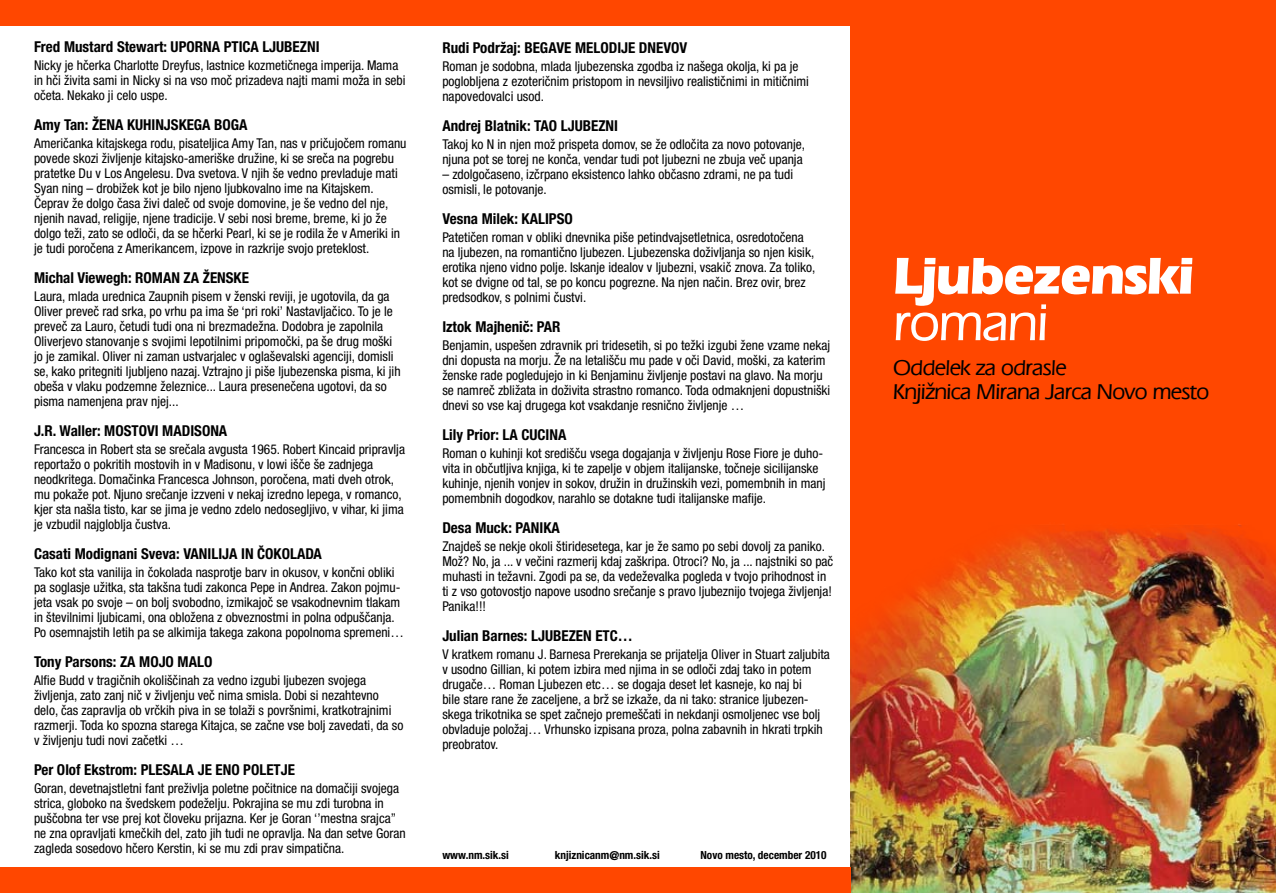
<style>
.page{position:relative;width:1276px;height:893px;background:#fff}
.page>*{position:absolute;margin:0;border:0;box-sizing:border-box;transform-origin:0 0}
.t1{font:700 54px "Eras IT Cby BT";letter-spacing:-.025em;color:#fff}
.t2{font:500 54px "Eras IT Cby BT";letter-spacing:-.025em;color:#fff}
.t3{font:500 22.5px/24px "Eras IT Cby BT";letter-spacing:-.025em;color:#000}
.t4{font:700 condensed 15px "Helvetica Neue LT Pro";color:#000}
.t5{font:condensed 13.5px/15px "Helvetica Neue LT Pro";color:#000}
.t6{font:700 condensed 11.25px "Helvetica Neue LT Pro";color:#000}
.s1{font-size:12.3px}
</style>
<div class="page">
<div style="left:850px;top:0;width:426px;height:893px;background:#ff4700"></div>
<div style="left:0;top:0;width:850px;height:26px;background:#ff4700"></div>
<img style="left:850px;top:524px;width:426px;height:369px">
<div style="left:0;top:867px;width:850px;height:26px;background:#ff4700"></div>
<p class="t4" style="left:34px;top:38px;width:287px">Fred Mustard Stewart: UPORNA PTICA LJUBEZNI</p>
<p class="t5" style="left:34px;top:58px;width:373px">Nicky je hčerka Charlotte Dreyfus, lastnice kozmetičnega imperija. Mama in hči živita sami in Nicky si na vso moč prizadeva najti mami moža in sebi očeta. Nekako ji celo uspe.</p>
<p class="t4" style="left:34px;top:116px;width:215px">Amy Tan: ŽENA KUHINJSKEGA BOGA</p>
<p class="t5" style="left:34px;top:136px;width:374px">Američanka kitajskega rodu, pisateljica Amy Tan, nas v pričujočem romanu povede skozi življenje kitajsko-ameriške družine, ki se sreča na pogrebu pratetke Du v Los Angelesu. Dva svetova. V njih še vedno prevladuje mati Syan ning – drobižek kot je bilo njeno ljubkovalno ime na Kitajskem.<br>Čeprav že dolgo časa živi daleč od svoje domovine, je še vedno del nje, njenih navad, religije, njene tradicije. V sebi nosi breme, breme, ki jo že dolgo teži, zato se odloči, da se hčerki Pearl, ki se je rodila že v Ameriki in je tudi poročena z Amerikancem, izpove in razkrije svojo preteklost.</p>
<p class="t4" style="left:34px;top:269px;width:216px">Michal Viewegh: ROMAN ZA ŽENSKE</p>
<p class="t5" style="left:34px;top:289px;width:368px">Laura, mlada urednica Zaupnih pisem v ženski reviji, je ugotovila, da ga Oliver preveč rad srka, po vrhu pa ima še ‘pri roki’ Nastavljačico. To je le preveč za Lauro, četudi tudi ona ni brezmadežna. Dodobra je zapolnila Oliverjevo stanovanje s svojimi lepotilnimi pripomočki, pa še drug moški jo je zamikal. Oliver ni zaman ustvarjalec v oglaševalski agenciji, domisli se, kako pritegniti ljubljeno nazaj. Vztrajno ji piše ljubezenska pisma, ki jih obeša v vlaku podzemne železnice... Laura presenečena ugotovi, da so pisma namenjena prav njej...</p>
<p class="t4" style="left:34px;top:422px;width:195px">J.R. Waller: MOSTOVI MADISONA</p>
<p class="t5" style="left:34px;top:442px;width:372px">Francesca in Robert sta se srečala avgusta 1965. Robert Kincaid pripravlja reportažo o pokritih mostovih in v Madisonu, v Iowi išče še zadnjega neodkritega. Domačinka Francesca Johnson, poročena, mati dveh otrok, mu pokaže pot. Njuno srečanje izzveni v nekaj izredno lepega, v romanco, kjer sta našla tisto, kar se jima je vedno zdelo nedosegljivo, v vihar, ki jima je vzbudil najgloblja čustva.</p>
<p class="t4" style="left:34px;top:545px;width:289px">Casati Modignani Sveva: VANILIJA IN ČOKOLADA</p>
<p class="t5" style="left:34px;top:565px;width:371px">Tako kot sta vanilija in čokolada nasprotje barv in okusov, v končni obliki pa soglasje užitka, sta takšna tudi zakonca Pepe in Andrea. Zakon pojmu&shy;jeta vsak po svoje – on bolj svobodno, izmikajoč se vsakodnevnim tlakam in številnimi ljubicami, ona obložena z obveznostmi in polna odpuščanja.<br>Po osemnajstih letih pa se alkimija takega zakona popolnoma spremeni…</p>
<p class="t4" style="left:34px;top:653px;width:180px">Tony Parsons: ZA MOJO MALO</p>
<p class="t5" style="left:34px;top:673px;width:371px">Alfie Budd v tragičnih okoliščinah za vedno izgubi ljubezen svojega življenja, zato zanj nič v življenju več nima smisla. Dobi si nezahtevno delo, čas zapravlja ob vrčkih piva in se tolaži s površnimi, kratkotrajnimi razmerji. Toda ko spozna starega Kitajca, se začne vse bolj zavedati, da so v življenju tudi novi začetki …</p>
<p class="t4" style="left:34px;top:761px;width:262px">Per Olof Ekstrom: PLESALA JE ENO POLETJE</p>
<p class="t5" style="left:34px;top:781px;width:373px">Goran, devetnajstletni fant preživlja poletne počitnice na domačiji svojega strica, globoko na švedskem podeželju. Pokrajina se mu zdi turobna in puščobna ter vse prej kot človeku prijazna. Ker je Goran ‘’mestna srajca’’ ne zna opravljati kmečkih del, zato jih tudi ne opravlja. Na dan setve Goran zagleda sosedovo hčero Kerstin, ki se mu zdi prav simpatična.</p>
<p class="t4" style="left:442px;top:38px;width:246px">Rudi Podržaj: BEGAVE MELODIJE DNEVOV</p>
<p class="t5" style="left:442px;top:58px;width:368px">Roman je sodobna, mlada ljubezenska zgodba iz našega okolja, ki pa je poglobljena z ezoteričnim pristopom in nevsiljivo realističnimi in mitičnimi napovedovalci usod.</p>
<p class="t4" style="left:442px;top:116px;width:177px">Andrej Blatnik: TAO LJUBEZNI</p>
<p class="t5" style="left:442px;top:136px;width:364px">Takoj ko N in njen mož prispeta domov, se že odločita za novo potovanje, njuna pot se torej ne konča, vendar tudi pot ljubezni ne zbuja več upanja</p>
<p class="t5" style="left:442px;top:166px;width:352px">– zdolgočaseno, izčrpano eksistenco lahko občasno zdrami, ne pa tudi osmisli, le potovanje.</p>
<p class="t4" style="left:442px;top:209px;width:132px">Vesna Milek: KALIPSO</p>
<p class="t5" style="left:442px;top:229px;width:374px">Patetičen roman v obliki dnevnika piše petindvajsetletnica, osredotočena na ljubezen, na romantično ljubezen. Ljubezenska doživljanja so njen kisik, erotika njeno vidno polje. Iskanje idealov v ljubezni, vsakič znova. Za toliko, kot se dvigne od tal, se po koncu pogrezne. Na njen način. Brez ovir, brez predsodkov, s polnimi čustvi.</p>
<p class="t4" style="left:442px;top:317px;width:120px">Iztok Majhenič: PAR</p>
<p class="t5" style="left:442px;top:337px;width:389px">Benjamin, uspešen zdravnik pri tridesetih, si po težki izgubi žene vzame nekaj dni dopusta na morju. Že na letališču mu pade v oči David, moški, za katerim ženske rade pogledujejo in ki Benjaminu življenje postavi na glavo. Na morju se namreč zbližata in doživita strastno romanco. Toda odmaknjeni dopustniški dnevi so vse kaj drugega kot vsakdanje resnično življenje …</p>
<p class="t4" style="left:442px;top:425px;width:126px">Lily Prior: LA CUCINA</p>
<p class="t5" style="left:442px;top:445px;width:385px">Roman o kuhinji kot središču vsega dogajanja v življenju Rose Fiore je duho&shy;vita in občutljiva knjiga, ki te zapelje v objem italijanske, točneje sicilijanske kuhinje, njenih vonjev in sokov, družin in družinskih vezi, pomembnih in manj pomembnih dogodkov, narahlo se dotakne tudi italijanske mafije.</p>
<p class="t4" style="left:442px;top:518px;width:119px">Desa Muck: PANIKA</p>
<p class="t5" style="left:442px;top:538px;width:392px">Znajdeš se nekje okoli štiridesetega, kar je že samo po sebi dovolj za paniko.<br>Mož? No, ja ... v večini razmerij kdaj zaškripa. Otroci? No, ja ... najstniki so pač muhasti in težavni. Zgodi pa se, da vedeževalka pogleda v tvojo prihodnost in ti z vso gotovostjo napove usodno srečanje s pravo ljubeznijo tvojega življenja!<br>Panika!!!</p>
<p class="t4" style="left:442px;top:626px;width:192px">Julian Barnes: LJUBEZEN ETC…</p>
<p class="t5" style="left:442px;top:646px;width:389px">V kratkem romanu J. Barnesa Prerekanja se prijatelja Oliver in Stuart zaljubita v usodno Gillian, ki potem izbira med njima in se odloči zdaj tako in potem drugače… Roman Ljubezen etc… se dogaja deset let kasneje, ko naj bi<br>bile stare rane že zaceljene, a brž se izkaže, da ni tako: stranice ljubezen&shy;skega trikotnika se spet začnejo premeščati in nekdanji osmoljenec vse bolj obvladuje položaj… Vrhunsko izpisana proza, polna zabavnih in hkrati trpkih preobratov.</p>
<p class="t6" style="left:442px;top:848px;width:68px">www.nm.sik.si</p>
<p class="t6" style="left:555px;top:848px;width:107px">knjiznicanm<span class="s1">@</span>nm.sik.si</p>
<p class="t6" style="left:700px;top:848px;width:128px">Novo mesto, december 2010</p>
<h1 class="t1" style="left:893px;top:242px;width:302px">Ljubezenski</h1>
<h1 class="t2" style="left:893px;top:290px;width:157px">romani</h1>
<h2 class="t3" style="left:893px;top:355px;width:317px">Oddelek za odrasle<br>Knjižnica Mirana Jarca Novo mesto</h2>
</div>
